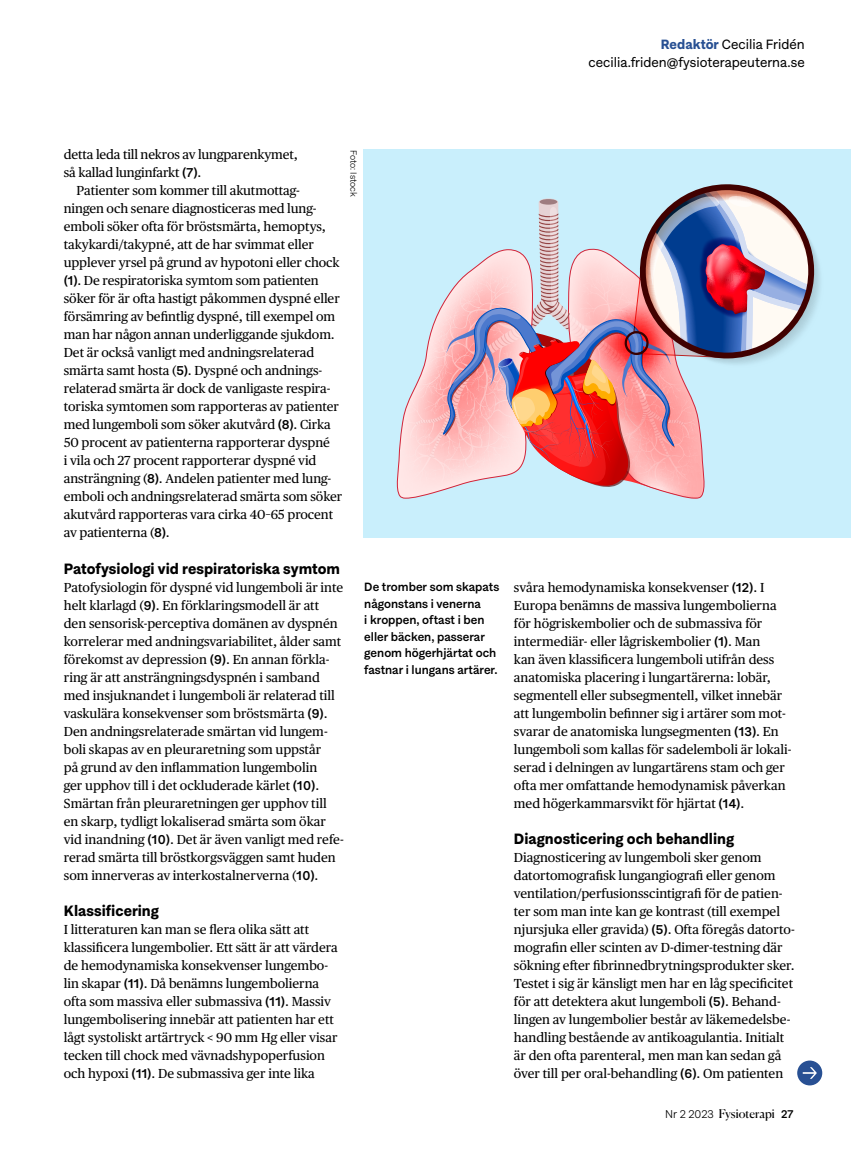
<style>
.page{position:relative;width:851px;height:1149px;background:#fff}
.page>*{position:absolute;margin:0;border:0;box-sizing:border-box;transform-origin:0 0}
.t1{font:700 15px "Solanel";color:#000}
.t2{font:13.5px/18px "Solanel";color:#000;text-align:right}
.t3{font:13.05px/18px "Publico Text";color:#000}
.t4{font:500 12px/16.5px "Solanel";color:#000}
.t5{font:12px "Canela";color:#000}
.t6{font:300 9px "Solanel";letter-spacing:-.005em;color:#000}
.s1{font-weight:700;color:#285093}
.s2{font-family:"Solanel";font-weight:500}
.s3{font-family:"Solanel";font-weight:300;font-size:11.4px}
.s4{font-family:"Solanel";font-weight:500;font-size:11.4px}
</style>
<div class="page">
<svg style="left:797px;top:1060px;width:25px;height:25px"></svg>
<div style="left:364px;top:149px;width:486px;height:388px;background:#c9effc"></div>
<svg style="left:396px;top:184px;width:424px;height:314px"></svg>
<p class="t2" style="left:588px;top:35px;width:218px"><span class="s1">Redaktör</span> Cecilia Fridén cecilia.friden@fysioterapeuterna.se</p>
<p class="t3" style="left:64px;top:145px;width:235px">detta leda till nekros av lungparenkymet, så kallad lunginfarkt <span class="s2">(7)</span>.</p>
<p class="t3" style="left:64px;top:181px;width:280px;text-indent:13px">Patienter som kommer till akutmottag&shy;ningen och senare diagnosticeras med lung&shy;emboli söker ofta för bröstsmärta, hemoptys, takykardi/takypné, att de har svimmat eller upplever yrsel på grund av hypotoni eller chock <span class="s2">(1)</span>. De respiratoriska symtom som patienten söker för är ofta hastigt påkommen dyspné eller försämring av befintlig dyspné, till exempel om man har någon annan underliggande sjukdom.<br>Det är också vanligt med andningsrelaterad smärta samt hosta (<span class="s2">5)</span>. Dyspné och andnings&shy;relaterad smärta är dock de vanligaste respira&shy;toriska symtomen som rapporteras av patienter med lungemboli som söker akutvård <span class="s2">(8)</span>. Cirka 50 procent av patienterna rapporterar dyspné<br>i vila och 27 procent rapporterar dyspné vid ansträngning (<span class="s2">8)</span>. Andelen patienter med lung&shy;emboli och andningsrelaterad smärta som söker akutvård rapporteras vara cirka 40–65 procent av patienterna (<span class="s2">8)</span>.</p>
<p class="t1" style="left:64px;top:558px;width:278px">Patofysiologi vid respiratoriska symtom</p>
<p class="t3" style="left:64px;top:577px;width:281px">Patofysiologin för dyspné vid lungemboli är inte helt klarlagd (<span class="s2">9)</span>. En förklaringsmodell är att den sensorisk-perceptiva domänen av dyspnén korrelerar med andningsvariabilitet, ålder samt förekomst av depression <span class="s2">(9)</span>. En annan förkla&shy;ring är att ansträngningsdyspnén i samband med insjuknandet i lungemboli är relaterad till vaskulära konsekvenser som bröstsmärta <span class="s2">(9)</span>.<br>Den andningsrelaterade smärtan vid lungem&shy;boli skapas av en pleuraretning som uppstår<br>på grund av den inflammation lungembolin<br>ger upphov till i det ockluderade kärlet <span class="s2">(10)</span>.<br>Smärtan från pleuraretningen ger upphov till en skarp, tydligt lokaliserad smärta som ökar vid inandning <span class="s2">(10)</span>. Det är även vanligt med refe&shy;rerad smärta till bröstkorgsväggen samt huden som innerveras av interkostalnerverna (<span class="s2">10)</span>.</p>
<p class="t1" style="left:64px;top:900px;width:97px">Klassificering</p>
<p class="t3" style="left:64px;top:919px;width:275px">I litteraturen kan man se flera olika sätt att klassificera lungembolier. Ett sätt är att värdera de hemodynamiska konsekvenser lungembo&shy;lin skapar <span class="s2">(11)</span>. Då benämns lungembolierna ofta som massiva eller submassiva <span class="s2">(11)</span>. Massiv lungembolisering innebär att patienten har ett lågt systoliskt artärtryck &lt; 90 mm Hg eller visar tecken till chock med vävnadshypoperfusion och hypoxi <span class="s2">(11)</span>. De submassiva ger inte lika</p>
<p class="t6" style="left:359px;top:150px;width:48px;rotate:90deg">Foto: Istock</p>
<p class="t4" style="left:364px;top:578px;width:136px">De tromber som skapats någonstans i venerna<br>i kroppen, oftast i ben eller bäcken, passerar genom högerhjärtat och fastnar i lungans artärer.</p>
<p class="t3" style="left:514px;top:577px;width:279px">svåra hemodynamiska konsekvenser <span class="s2">(12)</span>. I Europa benämns de massiva lungembolierna för högriskembolier och de submassiva för intermediär- eller lågriskembolier <span class="s2">(1)</span>. Man<br>kan även klassificera lungemboli utifrån dess anatomiska placering i lungartärerna: lobär, segmentell eller subsegmentell, vilket innebär att lungembolin befinner sig i artärer som mot&shy;svarar de anatomiska lungsegmenten <span class="s2">(13)</span>. En lungemboli som kallas för sadelemboli är lokali&shy;serad i delningen av lungartärens stam och ger ofta mer omfattande hemodynamisk påverkan med högerkammarsvikt för hjärtat <span class="s2">(14)</span>.</p>
<p class="t1" style="left:514px;top:828px;width:222px">Diagnosticering och behandling</p>
<p class="t3" style="left:514px;top:847px;width:282px">Diagnosticering av lungemboli sker genom datortomografisk lungangiografi eller genom ventilation/perfusionsscintigrafi för de patien&shy;ter som man inte kan ge kontrast (till exempel njursjuka eller gravida) <span class="s2">(5)</span>. Ofta föregås datorto&shy;mografin eller scinten av D-dimer-testning där sökning efter fibrinnedbrytningsprodukter sker.<br>Testet i sig är känsligt men har en låg specificitet för att detektera akut lungemboli <span class="s2">(5)</span>. Behand&shy;lingen av lungembolier består av läkemedelsbe&shy;handling bestående av antikoagulantia. Initialt är den ofta parenteral, men man kan sedan gå över till per oral-behandling <span class="s2">(6)</span>. Om patienten</p>
<p class="t5" style="left:665px;top:1104px;width:130px"><span class="s3">Nr 2 2023</span> Fysioterapi <span class="s4">27</span></p>
</div>
